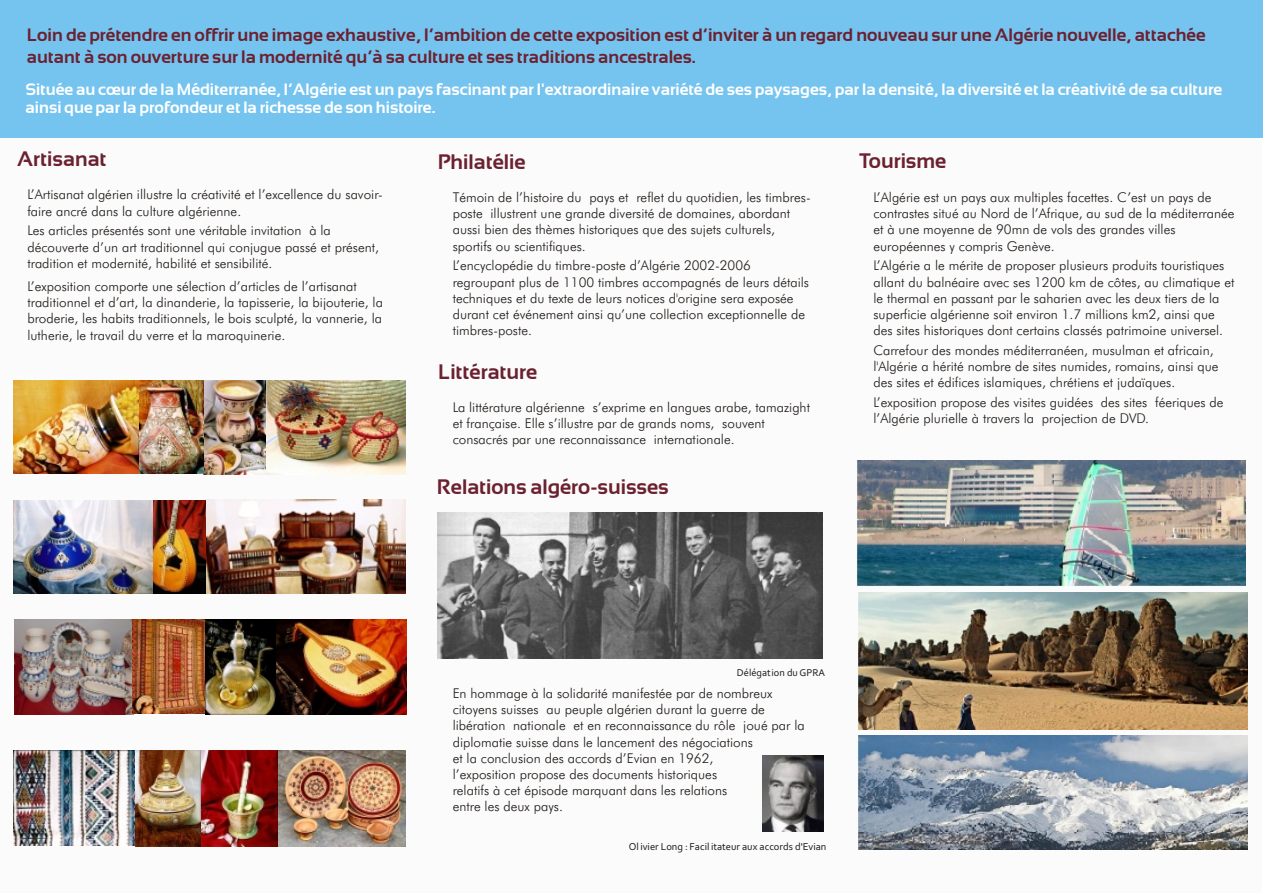
<style>
.page{position:relative;width:1263px;height:894px;background:#fff}
.page>*{position:absolute;margin:0;border:0;box-sizing:border-box;transform-origin:0 0}
.t1{font:700 21px "Sansation";color:#6b2130}
.t2{font:700 18px/22.4px "Sansation";color:#6b2130}
.t3{font:700 16.5px/18.5px "Sansation";color:#fff}
.t4{font:13.5px/16.2px "Futura Lt BT";color:#1f1a17}
.t5{font:10.5px "Corbel";color:#1f1a17}
.t6{font:10.35px "Corbel";color:#1f1a17}
</style>
<div class="page">
<div style="left:0;top:0;width:1263px;height:137px;background:#75c4f0"></div>
<img style="left:763px;top:755px;width:60px;height:76px">
<img style="left:437px;top:512px;width:386px;height:146px">
<img style="left:857px;top:460px;width:389px;height:127px">
<img style="left:858px;top:592px;width:389px;height:137px">
<img style="left:858px;top:735px;width:390px;height:115px">
<img style="left:14px;top:500px;width:392px;height:94px">
<img style="left:14px;top:750px;width:391px;height:97px">
<img style="left:14px;top:380px;width:392px;height:94px">
<img style="left:276px;top:619px;width:130px;height:95px">
<img style="left:15px;top:619px;width:117px;height:95px">
<img style="left:132px;top:619px;width:144px;height:95px">
<p class="t2" style="left:27px;top:25px;width:1180px">Loin de prétendre en offrir une image exhaustive, l’ambition de cette exposition est d’inviter à un regard nouveau sur une Algérie nouvelle, attachée autant à son ouverture sur la modernité qu’à sa culture et ses traditions ancestrales.</p>
<p class="t3" style="left:26px;top:81px;width:1198px">Située au cœur de la Méditerranée, l’Algérie est un pays fascinant par l'extraordinaire variété de ses paysages, par la densité, la diversité et la créativité de sa culture ainsi que par la profondeur et la richesse de son histoire.</p>
<h1 class="t1" style="left:17px;top:151px;width:91px">Artisanat</h1>
<p class="t4" style="left:27px;top:188px;width:357px">L’Artisanat algérien illustre la créativité et l’excellence du savoir&shy;faire ancré dans la culture algérienne.</p>
<p class="t4" style="left:27px;top:224px;width:353px">Les articles présentés sont une véritable invitation à la découverte d’un art traditionnel qui conjugue passé et présent, tradition et modernité, habilité et sensibilité.</p>
<p class="t4" style="left:27px;top:280px;width:357px">L’exposition comporte une sélection d’articles de l’artisanat traditionnel et d’art, la dinanderie, la tapisserie, la bijouterie, la broderie, les habits traditionnels, le bois sculpté, la vannerie, la lutherie, le travail du verre et la maroquinerie.</p>
<h1 class="t1" style="left:438px;top:154px;width:89px">Philatélie</h1>
<p class="t4" style="left:453px;top:190px;width:360px">Témoin de l’histoire du pays et reflet du quotidien, les timbres&shy;poste illustrent une grande diversité de domaines, abordant aussi bien des thèmes historiques que des sujets culturels, sportifs ou scientifiques.</p>
<p class="t4" style="left:453px;top:259px;width:358px">L’encyclopédie du timbre-poste d’Algérie 2002-2006 regroupant plus de 1100 timbres accompagnés de leurs détails techniques et du texte de leurs notices d'origine sera exposée durant cet événement ainsi qu’une collection exceptionnelle de timbres-poste.</p>
<h1 class="t1" style="left:438px;top:364px;width:101px">Littérature</h1>
<p class="t4" style="left:453px;top:400px;width:359px">La littérature algérienne s’exprime en langues arabe, tamazight et française. Elle s’illustre par de grands noms, souvent consacrés par une reconnaissance internationale.</p>
<h1 class="t1" style="left:437px;top:479px;width:233px">Relations algéro-suisses</h1>
<h1 class="t1" style="left:859px;top:153px;width:89px">Tourisme</h1>
<p class="t4" style="left:873px;top:190px;width:363px">L’Algérie est un pays aux multiples facettes. C’est un pays de contrastes situé au Nord de l’Afrique, au sud de la méditerranée et à une moyenne de 90mn de vols des grandes villes européennes y compris Genève.</p>
<p class="t4" style="left:873px;top:259px;width:363px">L’Algérie a le mérite de proposer plusieurs produits touristiques allant du balnéaire avec ses 1200 km de côtes, au climatique et le thermal en passant par le saharien avec les deux tiers de la superficie algérienne soit environ 1.7 millions km2, ainsi que des sites historiques dont certains classés patrimoine universel.</p>
<p class="t4" style="left:873px;top:343px;width:347px">Carrefour des mondes méditerranéen, musulman et africain, l'Algérie a hérité nombre de sites numides, romains, ainsi que des sites et édifices islamiques, chrétiens et judaïques.</p>
<p class="t4" style="left:873px;top:395px;width:352px">L’exposition propose des visites guidées des sites féeriques de l’Algérie plurielle à travers la projection de DVD.</p>
<p class="t6" style="left:737px;top:668px;width:90px">Délégation du GPRA</p>
<p class="t4" style="left:453px;top:686px;width:354px">En hommage à la solidarité manifestée par de nombreux citoyens suisses au peuple algérien durant la guerre de libération nationale et en reconnaissance du rôle joué par la diplomatie suisse dans le lancement des négociations<br>et la conclusion des accords d’Evian en 1962,<br>l’exposition propose des documents historiques<br>relatifs à cet épisode marquant dans les relations<br>entre les deux pays.</p>
<p class="t5" style="left:629px;top:842px;width:199px">Ol ivier Long : Facil itateur aux accords d'Evian</p>
</div>
